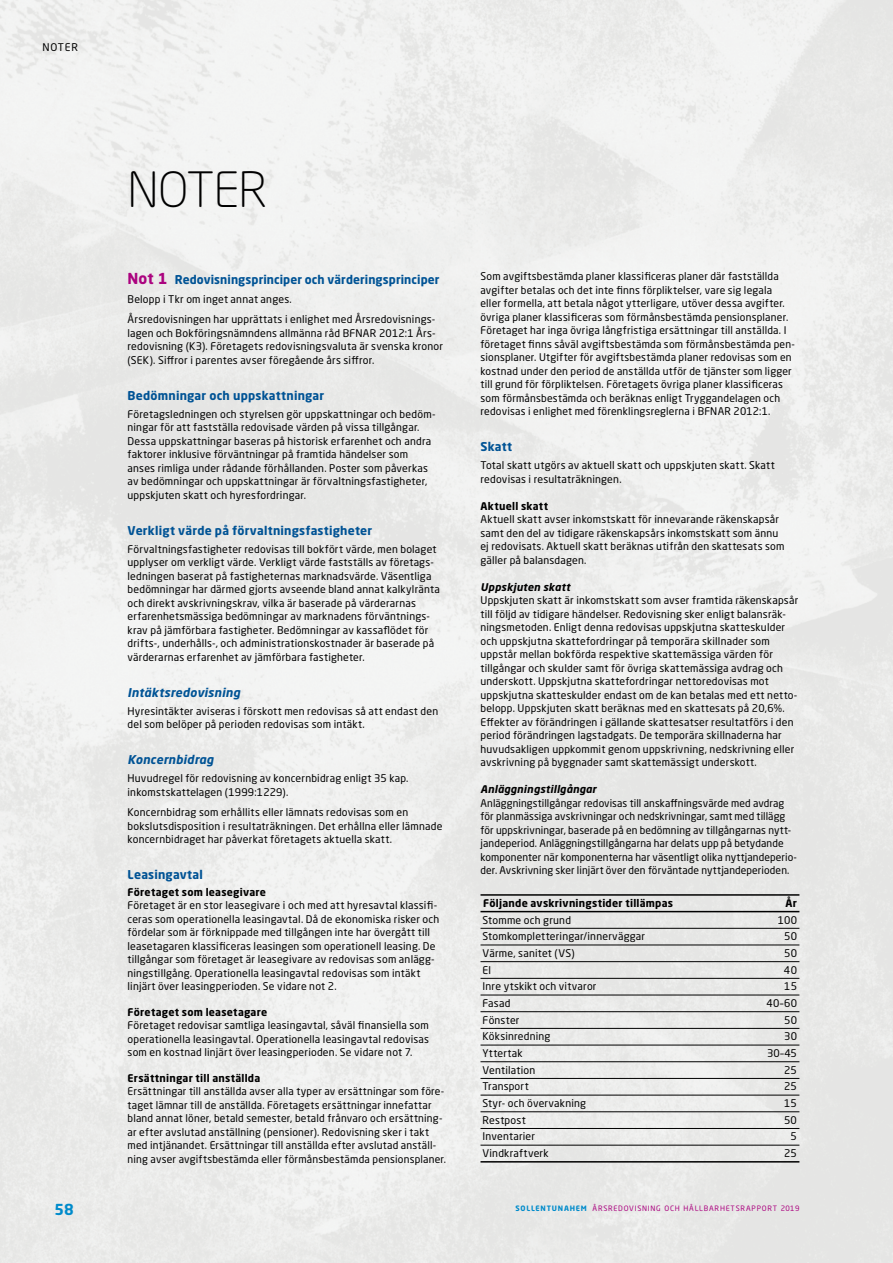
<style>
.page{position:relative;width:893px;height:1263px;background:#fff}
.page>*{position:absolute;margin:0;border:0;box-sizing:border-box;transform-origin:0 0}
.t1{font:300 48px "Neo Sans W1 G";letter-spacing:-.015em;color:#000}
.t2{font:700 15px "Neo Sans W1 G";color:#008bcb}
.t3{font:700 12px "Neo Sans W1 G";letter-spacing:.015em;color:#005395}
.t4{font:italic 700 12px "Neo Sans W1 G";letter-spacing:.02em;color:#005395}
.t5{font:10.5px/13.5px "Neo Sans W1 G";letter-spacing:.015em;color:#000}
.t6{font:700 10.5px "Neo Sans W1 G";letter-spacing:.02em;color:#000}
.t7{font:italic 700 10.5px "Neo Sans W1 G";letter-spacing:.025em;color:#000}
.t8{font:7.35px "Neo Sans W1 G";letter-spacing:.105em;color:#ab037f}
.s1{font-size:15px;color:#ab037f}
.s2{font-weight:700;color:#008bcb}
</style>
<div class="page">
<div style="left:0;top:0;width:892px;height:1263px;background:#ececeb"></div>
<hr style="left:892px;top:0;width:1px;height:1263px;background:#ececec">
<hr style="left:480px;top:911px;width:319px;height:1px;background:#000">
<hr style="left:480px;top:894px;width:319px;height:2px;background:#000">
<hr style="left:480px;top:928px;width:319px;height:1px;background:#000">
<hr style="left:480px;top:1061px;width:319px;height:1px;background:#000">
<hr style="left:480px;top:995px;width:319px;height:1px;background:#000">
<hr style="left:480px;top:1128px;width:319px;height:1px;background:#000">
<hr style="left:480px;top:944px;width:319px;height:1px;background:#000">
<hr style="left:480px;top:1095px;width:319px;height:1px;background:#000">
<hr style="left:480px;top:1028px;width:319px;height:1px;background:#000">
<hr style="left:480px;top:1161px;width:319px;height:1px;background:#000">
<hr style="left:480px;top:978px;width:319px;height:1px;background:#000">
<hr style="left:480px;top:1078px;width:319px;height:1px;background:#000">
<hr style="left:480px;top:1011px;width:319px;height:1px;background:#000">
<hr style="left:480px;top:1145px;width:319px;height:1px;background:#000">
<hr style="left:480px;top:961px;width:319px;height:1px;background:#000">
<hr style="left:480px;top:1111px;width:319px;height:1px;background:#000">
<hr style="left:480px;top:1045px;width:319px;height:1px;background:#000">
<p class="t5" style="left:43px;top:40px;width:37px">NOTER</p>
<h1 class="t1" style="left:128px;top:160px;width:141px">NOTER</h1>
<p class="t3" style="left:128px;top:271px;width:313px"><span class="s1">Not 1</span> Redovisningsprinciper och värderingsprinciper</p>
<p class="t5" style="left:128px;top:289px;width:308px;line-height:20.2px">Belopp i Tkr om inget annat anges.<br>Årsredovisningen har upprättats i enlighet med Årsredovisnings-</p>
<p class="t5" style="left:128px;top:326px;width:317px">lagen och Bokföringsnämndens allmänna råd BFNAR 2012:1 Års&shy;redovisning (K3). Företagets redovisningsvaluta är svenska kronor (SEK). Siffror i parentes avser föregående års siffror.</p>
<p class="t3" style="left:128px;top:388px;width:198px">Bedömningar och uppskattningar</p>
<p class="t5" style="left:128px;top:407px;width:309px">Företagsledningen och styrelsen gör uppskattningar och bedöm&shy;ningar för att fastställa redovisade värden på vissa tillgångar.<br>Dessa uppskattningar baseras på historisk erfarenhet och andra faktorer inklusive förväntningar på framtida händelser som anses rimliga under rådande förhållanden. Poster som påverkas av bedömningar och uppskattningar är förvaltningsfastigheter, uppskjuten skatt och hyresfordringar.</p>
<p class="t3" style="left:128px;top:523px;width:246px">Verkligt värde på förvaltningsfastigheter</p>
<p class="t5" style="left:128px;top:542px;width:314px">Förvaltningsfastigheter redovisas till bokfört värde, men bolaget upplyser om verkligt värde. Verkligt värde fastställs av företags&shy;ledningen baserat på fastigheternas marknadsvärde. Väsentliga bedömningar har därmed gjorts avseende bland annat kalkylränta och direkt avskrivningskrav, vilka är baserade på värderarnas erfarenhetsmässiga bedömningar av marknadens förväntnings&shy;krav på jämförbara fastigheter. Bedömningar av kassaflödet för drifts-, underhålls-, och administrationskostnader är baserade på värderarnas erfarenhet av jämförbara fastigheter.</p>
<p class="t4" style="left:128px;top:685px;width:114px">Intäktsredovisning</p>
<p class="t5" style="left:128px;top:704px;width:312px">Hyresintäkter aviseras i förskott men redovisas så att endast den del som belöper på perioden redovisas som intäkt.</p>
<p class="t4" style="left:128px;top:752px;width:87px">Koncernbidrag</p>
<p class="t5" style="left:128px;top:772px;width:282px">Huvudregel för redovisning av koncernbidrag enligt 35 kap. inkomstskattelagen (1999:1229).</p>
<p class="t5" style="left:128px;top:805px;width:316px">Koncernbidrag som erhållits eller lämnats redovisas som en bokslutsdisposition i resultaträkningen. Det erhållna eller lämnade koncernbidraget har påverkat företagets aktuella skatt.</p>
<p class="t3" style="left:128px;top:867px;width:77px">Leasingavtal</p>
<p class="t6" style="left:128px;top:885px;width:140px">Företaget som leasegivare</p>
<p class="t5" style="left:128px;top:898px;width:313px">Företaget är en stor leasegivare i och med att hyresavtal klassifi&shy;ceras som operationella leasingavtal. Då de ekonomiska risker och fördelar som är förknippade med tillgången inte har övergått till leasetagaren klassificeras leasingen som operationell leasing. De tillgångar som företaget är leasegivare av redovisas som anlägg&shy;ningstillgång. Operationella leasingavtal redovisas som intäkt linjärt över leasingperioden. Se vidare not 2.</p>
<p class="t6" style="left:128px;top:1005px;width:141px">Företaget som leasetagare</p>
<p class="t5" style="left:128px;top:1018px;width:303px;text-align:justify">Företaget redovisar samtliga leasingavtal, såväl finansiella som operationella leasingavtal. Operationella leasingavtal redovisas som en kostnad linjärt över leasingperioden. Se vidare not 7.</p>
<p class="t6" style="left:128px;top:1071px;width:134px">Ersättningar till anställda</p>
<p class="t5" style="left:128px;top:1084px;width:320px">Ersättningar till anställda avser alla typer av ersättningar som före&shy;taget lämnar till de anställda. Företagets ersättningar innefattar bland annat löner, betald semester, betald frånvaro och ersättning&shy;ar efter avslutad anställning (pensioner). Redovisning sker i takt med intjänandet. Ersättningar till anställda efter avslutad anställ&shy;ning avser avgiftsbestämda eller förmånsbestämda pensionsplaner.</p>
<p class="t5" style="left:480px;top:269px;width:316px">Som avgiftsbestämda planer klassificeras planer där fastställda avgifter betalas och det inte finns förpliktelser, vare sig legala eller formella, att betala något ytterligare, utöver dessa avgifter. övriga planer klassificeras som förmånsbestämda pensionsplaner.<br>Företaget har inga övriga långfristiga ersättningar till anställda. I företaget finns såväl avgiftsbestämda som förmånsbestämda pen&shy;sionsplaner. Utgifter för avgiftsbestämda planer redovisas som en kostnad under den period de anställda utför de tjänster som ligger till grund för förpliktelsen. Företagets övriga planer klassificeras som förmånsbestämda och beräknas enligt Tryggandelagen och redovisas i enlighet med förenklingsreglerna i BFNAR 2012:1.</p>
<p class="t3" style="left:480px;top:439px;width:33px">Skatt</p>
<p class="t5" style="left:480px;top:458px;width:296px">Total skatt utgörs av aktuell skatt och uppskjuten skatt. Skatt redovisas i resultaträkningen.</p>
<p class="t6" style="left:480px;top:499px;width:69px">Aktuell skatt</p>
<p class="t5" style="left:480px;top:512px;width:306px">Aktuell skatt avser inkomstskatt för innevarande räkenskapsår samt den del av tidigare räkenskapsårs inkomstskatt som ännu ej redovisats. Aktuell skatt beräknas utifrån den skattesats som gäller på balansdagen.</p>
<p class="t7" style="left:480px;top:580px;width:91px">Uppskjuten skatt</p>
<p class="t5" style="left:480px;top:593px;width:319px">Uppskjuten skatt är inkomstskatt som avser framtida räkenskapsår till följd av tidigare händelser. Redovisning sker enligt balansräk&shy;ningsmetoden. Enligt denna redovisas uppskjutna skatteskulder och uppskjutna skattefordringar på temporära skillnader som uppstår mellan bokförda respektive skattemässiga värden för tillgångar och skulder samt för övriga skattemässiga avdrag och underskott. Uppskjutna skattefordringar nettoredovisas mot uppskjutna skatteskulder endast om de kan betalas med ett netto&shy;belopp. Uppskjuten skatt beräknas med en skattesats på 20,6%.<br>Effekter av förändringen i gällande skattesatser resultatförs i den period förändringen lagstadgats. De temporära skillnaderna har huvudsakligen uppkommit genom uppskrivning, nedskrivning eller avskrivning på byggnader samt skattemässigt underskott.</p>
<p class="t7" style="left:480px;top:783px;width:117px">Anläggningstillgångar</p>
<p class="t5" style="left:480px;top:796px;width:318px">Anläggningstillgångar redovisas till anskaffningsvärde med avdrag för planmässiga avskrivningar och nedskrivningar, samt med tillägg för uppskrivningar, baserade på en bedömning av tillgångarnas nytt&shy;jandeperiod. Anläggningstillgångarna har delats upp på betydande komponenter när komponenterna har väsentligt olika nyttjandeperio&shy;der. Avskrivning sker linjärt över den förväntade nyttjandeperioden.</p>
<p class="t6" style="left:483px;top:896px;width:191px">Följande avskrivningstider tillämpas</p>
<p class="t6" style="left:785px;top:896px;width:13px">År</p>
<p class="t5" style="left:483px;top:913px;width:90px">Stomme och grund</p>
<p class="t5" style="left:778px;top:913px;width:21px">100</p>
<p class="t5" style="left:483px;top:929px;width:164px">Stomkompletteringar/innerväggar</p>
<p class="t5" style="left:784px;top:929px;width:14px">50</p>
<p class="t5" style="left:483px;top:946px;width:94px">Värme, sanitet (VS)</p>
<p class="t5" style="left:784px;top:946px;width:14px">50</p>
<p class="t5" style="left:483px;top:963px;width:10px">El</p>
<p class="t5" style="left:784px;top:963px;width:15px">40</p>
<p class="t5" style="left:483px;top:979px;width:115px">Inre ytskikt och vitvaror</p>
<p class="t5" style="left:784px;top:979px;width:14px">15</p>
<p class="t5" style="left:483px;top:996px;width:29px">Fasad</p>
<p class="t5" style="left:766px;top:996px;width:32px">40–60</p>
<p class="t5" style="left:483px;top:1013px;width:38px">Fönster</p>
<p class="t5" style="left:784px;top:1013px;width:14px">50</p>
<p class="t5" style="left:483px;top:1029px;width:69px">Köksinredning</p>
<p class="t5" style="left:784px;top:1029px;width:14px">30</p>
<p class="t5" style="left:483px;top:1046px;width:42px">Yttertak</p>
<p class="t5" style="left:767px;top:1046px;width:31px">30–45</p>
<p class="t5" style="left:483px;top:1063px;width:54px">Ventilation</p>
<p class="t5" style="left:784px;top:1063px;width:14px">25</p>
<p class="t5" style="left:483px;top:1079px;width:48px">Transport</p>
<p class="t5" style="left:784px;top:1079px;width:14px">25</p>
<p class="t5" style="left:483px;top:1096px;width:105px">Styr- och övervakning</p>
<p class="t5" style="left:784px;top:1096px;width:14px">15</p>
<p class="t5" style="left:483px;top:1113px;width:45px">Restpost</p>
<p class="t5" style="left:784px;top:1113px;width:14px">50</p>
<p class="t5" style="left:483px;top:1129px;width:54px">Inventarier</p>
<p class="t5" style="left:791px;top:1129px;width:8px">5</p>
<p class="t5" style="left:483px;top:1146px;width:68px">Vindkraftverk</p>
<p class="t5" style="left:784px;top:1146px;width:14px">25</p>
<h2 class="t2" style="left:55px;top:1200px;width:21px">58</h2>
<p class="t8" style="left:515px;top:1204px;width:285px"><span class="s2">SOLLENTUNAHEM</span> ÅRSREDOVISNING OCH HÅLLBARHETSRAPPORT 2019</p>
</div>
